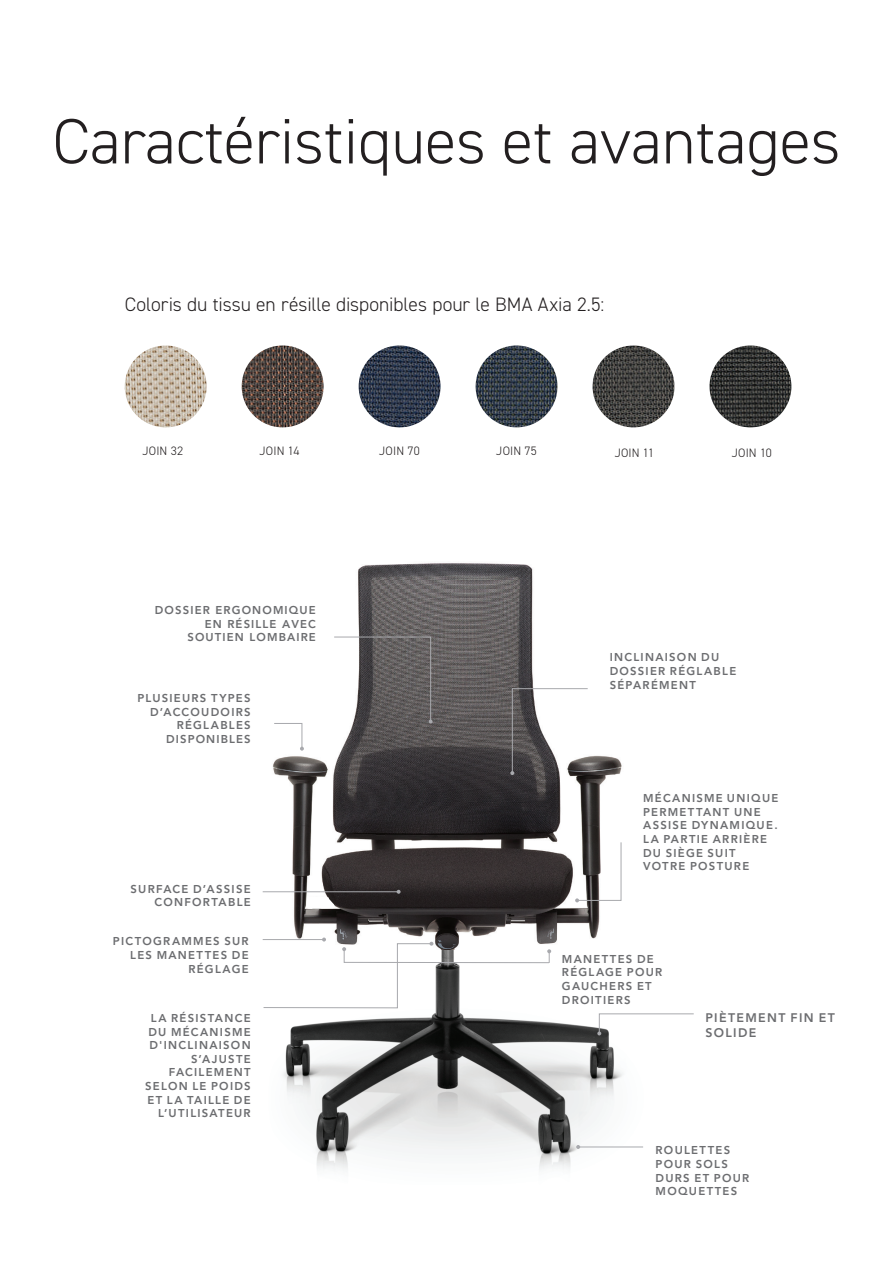
<style>
.page{position:relative;width:893px;height:1263px;background:#fff}
.page>*{position:absolute;margin:0;border:0;box-sizing:border-box;transform-origin:0 0}
.t1{font:300 64.2px "DIN2014";color:#231f20}
.t2{font:300 19.5px "DIN2014";color:#231f20}
.t3{font:800 12.45px/14.9px "Avenir LT Std";letter-spacing:.11em;color:#6c6d70}
.t4{font:300 12.3px "DIN2014";letter-spacing:.015em;color:#231f20}
.t5{font:800 11.4px/13.6px "Avenir LT Std";letter-spacing:.115em;color:#6c6d70;text-align:right}
</style>
<div class="page">
<img style="left:282px;top:951px;width:361px;height:220px">
<img style="left:262px;top:563px;width:360px;height:381px">
<svg style="left:308px;top:897px;width:30px;height:11px"></svg>
<svg style="left:274px;top:723px;width:30px;height:28px"></svg>
<hr style="left:263px;top:891px;width:136px;height:1px;background:#a8a9ad">
<svg style="left:397px;top:890px;width:4px;height:4px"></svg>
<svg style="left:510px;top:688px;width:78px;height:87px"></svg>
<svg style="left:575px;top:842px;width:47px;height:60px"></svg>
<hr style="left:578px;top:1147px;width:65px;height:1px;background:#a8a9ad">
<svg style="left:576px;top:1145px;width:4px;height:4px"></svg>
<svg style="left:597px;top:1013px;width:97px;height:22px"></svg>
<svg style="left:334px;top:636px;width:99px;height:87px"></svg>
<img style="left:125px;top:345px;width:82px;height:82px;border-radius:41px">
<img style="left:242px;top:345px;width:82px;height:82px;border-radius:41px">
<img style="left:709px;top:345px;width:82px;height:82px;border-radius:41px">
<img style="left:476px;top:345px;width:81px;height:82px;border-radius:41px">
<img style="left:359px;top:345px;width:82px;height:82px;border-radius:41px">
<img style="left:593px;top:345px;width:81px;height:82px;border-radius:41px">
<svg style="left:263px;top:937px;width:288px;height:71px"></svg>
<h1 class="t1" style="left:53px;top:102px;width:789px">Caractéristiques et avantages</h1>
<h2 class="t2" style="left:125px;top:293px;width:481px">Coloris du tissu en résille disponibles pour le BMA Axia 2.5:</h2>
<p class="t4" style="left:142px;top:443px;width:42px">JOIN 32</p>
<p class="t4" style="left:260px;top:443px;width:41px">JOIN 14</p>
<p class="t4" style="left:379px;top:443px;width:42px">JOIN 70</p>
<p class="t4" style="left:496px;top:443px;width:42px">JOIN 75</p>
<p class="t4" style="left:615px;top:446px;width:41px">JOIN 11</p>
<p class="t4" style="left:732px;top:446px;width:41px">JOIN 10</p>
<p class="t5" style="left:155px;top:603px;width:162px">DOSSIER ERGONOMIQUE<br>EN RÉSILLE AVEC<br>SOUTIEN LOMBAIRE</p>
<p class="t5" style="left:137px;top:691px;width:115px">PLUSIEURS TYPES<br>D’ACCOUDOIRS<br>RÉGLABLES<br>DISPONIBLES</p>
<p class="t5" style="left:131px;top:882px;width:122px">SURFACE D’ASSISE<br>CONFORTABLE</p>
<p class="t5" style="left:113px;top:935px;width:137px">PICTOGRAMMES SUR<br>LES MANETTES DE<br>RÉGLAGE</p>
<p class="t5" style="left:145px;top:1011px;width:107px">LA RÉSISTANCE<br>DU MÉCANISME<br>D'INCLINAISON<br>S’AJUSTE<br>FACILEMENT<br>SELON LE POIDS<br>ET LA TAILLE DE<br>L’UTILISATEUR</p>
<p class="t5" style="left:610px;top:651px;width:128px;text-align:left">INCLINAISON DU<br>DOSSIER RÉGLABLE<br>SÉPARÉMENT</p>
<p class="t5" style="left:643px;top:791px;width:137px;text-align:left">MÉCANISME UNIQUE<br>PERMETTANT UNE<br>ASSISE DYNAMIQUE.<br>LA PARTIE ARRIÈRE<br>DU SIÈGE SUIT<br>VOTRE POSTURE</p>
<p class="t5" style="left:562px;top:952px;width:102px;text-align:left">MANETTES DE<br>RÉGLAGE POUR<br>GAUCHERS ET<br>DROITIERS</p>
<p class="t3" style="left:705px;top:1010px;width:131px">PIÈTEMENT FIN ET<br>SOLIDE</p>
<p class="t5" style="left:656px;top:1143px;width:95px;text-align:left">ROULETTES<br>POUR SOLS<br>DURS ET POUR<br>MOQUETTES</p>
</div>
